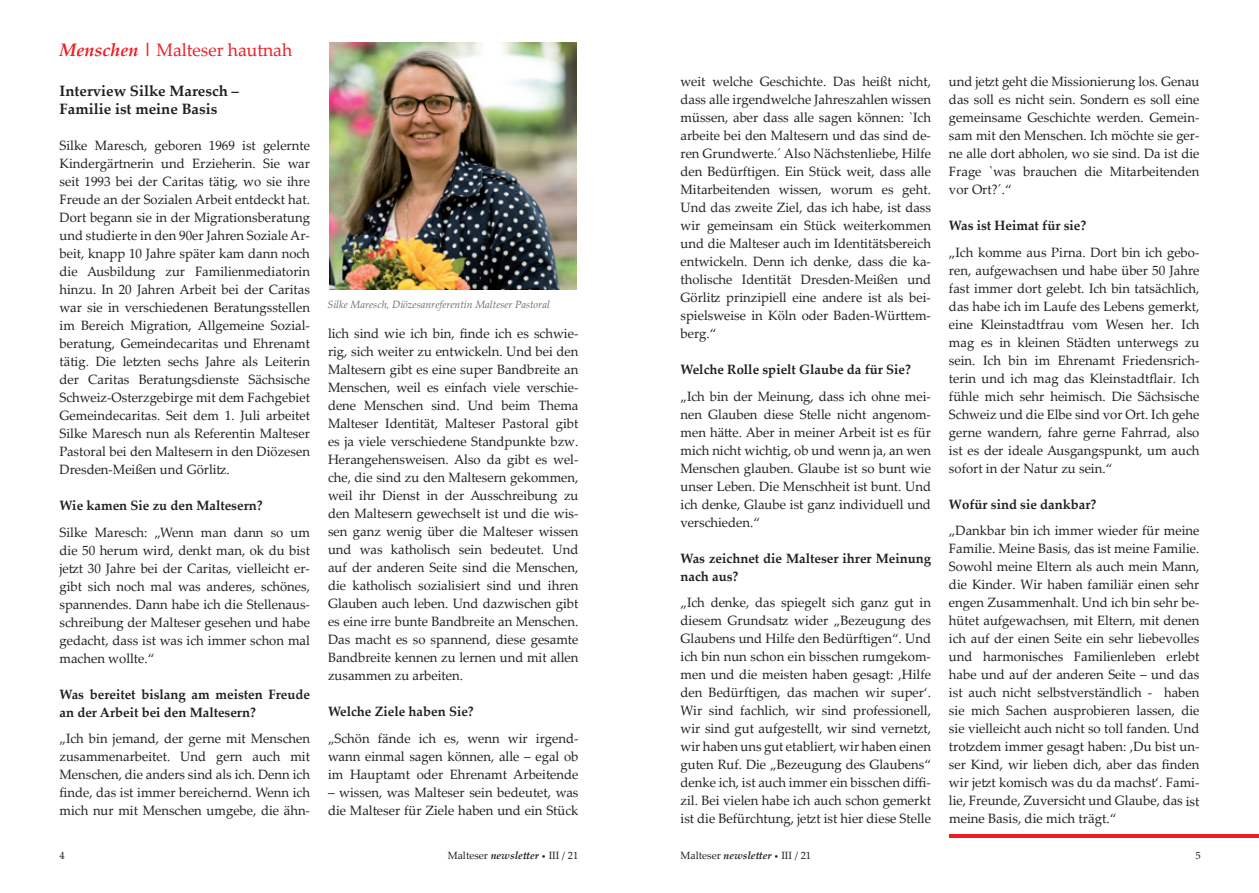
<style>
.page{position:relative;width:1259px;height:893px;background:#fff}
.page>*{position:absolute;margin:0;border:0;box-sizing:border-box;transform-origin:0 0}
.t1{font:18px "Palatino Linotype";color:#ee1d23}
.t2{font:700 15px/18px "Palatino Linotype";color:#231f20}
.t3{font:13.5px/18px "Palatino Linotype";color:#231f20;text-align:justify}
.t4{font:700 13.5px/18px "Palatino Linotype";color:#231f20}
.t5{font:10.5px "Palatino Linotype";color:#231f20}
.t6{font:italic 10.5px "Palatino Linotype";color:#6c6d70}
.s1{font-weight:700;font-style:italic}
.s2{font-size:7.5px}
</style>
<div class="page">
<hr style="left:949px;top:834px;width:310px;height:4px;background:#ee1d23">
<img style="left:329px;top:43px;width:248px;height:246px">
<h1 class="t1" style="left:60px;top:37px;width:234px"><span class="s1">Menschen |</span> Malteser hautnah</h1>
<p class="t2" style="left:60px;top:81px;width:181px">Interview Silke Maresch –<br>Familie ist meine Basis</p>
<p class="t3" style="left:60px;top:136px;width:252px">Silke Maresch, geboren 1969 ist gelernte Kindergärtnerin und Erzieherin. Sie war seit 1993 bei der Caritas tätig, wo sie ihre Freude an der Sozialen Arbeit entdeckt hat.<br>Dort begann sie in der Migrationsberatung und studierte in den 90er Jahren Soziale Ar&shy;beit, knapp 10 Jahre später kam dann noch die Ausbildung zur Familienmediatorin hinzu. In 20 Jahren Arbeit bei der Caritas war sie in verschiedenen Beratungsstellen im Bereich Migration, Allgemeine Sozial&shy;beratung, Gemeindecaritas und Ehrenamt tätig. Die letzten sechs Jahre als Leiterin der Caritas Beratungsdienste Sächsische Schweiz-Osterzgebirge mit dem Fachgebiet Gemeindecaritas. Seit dem 1. Juli arbeitet Silke Maresch nun als Referentin Malteser Pastoral bei den Maltesern in den Diözesen Dresden-Meißen und Görlitz.</p>
<p class="t4" style="left:60px;top:496px;width:204px">Wie kamen Sie zu den Maltesern?</p>
<p class="t3" style="left:60px;top:523px;width:252px">Silke Maresch: „Wenn man dann so um die 50 herum wird, denkt man, ok du bist jetzt 30 Jahre bei der Caritas, vielleicht er&shy;gibt sich noch mal was anderes, schönes, spannendes. Dann habe ich die Stellenaus&shy;schreibung der Malteser gesehen und habe gedacht, dass ist was ich immer schon mal machen wollte.“</p>
<p class="t4" style="left:60px;top:685px;width:252px">Was bereitet bislang am meisten Freude an der Arbeit bei den Maltesern?</p>
<p class="t3" style="left:60px;top:729px;width:252px">„Ich bin jemand, der gerne mit Menschen zusammenarbeitet. Und gern auch mit Menschen, die anders sind als ich. Denn ich finde, das ist immer bereichernd. Wenn ich mich nur mit Menschen umgebe, die ähn-</p>
<p class="t6" style="left:327px;top:297px;width:224px">Silke Maresch, Diözesanreferentin Malteser Pastoral</p>
<p class="t3" style="left:328px;top:324px;width:252px">lich sind wie ich bin, finde ich es schwie&shy;rig, sich weiter zu entwickeln. Und bei den Maltesern gibt es eine super Bandbreite an Menschen, weil es einfach viele verschie&shy;dene Menschen sind. Und beim Thema Malteser Identität, Malteser Pastoral gibt es ja viele verschiedene Standpunkte bzw.<br>Herangehensweisen. Also da gibt es wel&shy;che, die sind zu den Maltesern gekommen, weil ihr Dienst in der Ausschreibung zu den Maltesern gewechselt ist und die wis&shy;sen ganz wenig über die Malteser wissen und was katholisch sein bedeutet. Und auf der anderen Seite sind die Menschen, die katholisch sozialisiert sind und ihren Glauben auch leben. Und dazwischen gibt es eine irre bunte Bandbreite an Menschen.<br>Das macht es so spannend, diese gesamte Bandbreite kennen zu lernen und mit allen zusammen zu arbeiten.</p>
<p class="t4" style="left:328px;top:702px;width:147px">Welche Ziele haben Sie?</p>
<p class="t3" style="left:328px;top:729px;width:252px">„Schön fände ich es, wenn wir irgend&shy;wann einmal sagen können, alle – egal ob im Hauptamt oder Ehrenamt Arbeitende</p>
<p class="t3" style="left:328px;top:783px;width:252px">– wissen, was Malteser sein bedeutet, was die Malteser für Ziele haben und ein Stück</p>
<p class="t3" style="left:680px;top:72px;width:252px">weit welche Geschichte. Das heißt nicht, dass alle irgendwelche Jahreszahlen wissen müssen, aber dass alle sagen können: `Ich arbeite bei den Maltesern und das sind de&shy;ren Grundwerte.´ Also Nächstenliebe, Hilfe den Bedürftigen. Ein Stück weit, dass alle Mitarbeitenden wissen, worum es geht.<br>Und das zweite Ziel, das ich habe, ist dass wir gemeinsam ein Stück weiterkommen und die Malteser auch im Identitätsbereich entwickeln. Denn ich denke, dass die ka&shy;tholische Identität Dresden-Meißen und Görlitz prinzipiell eine andere ist als bei&shy;spielsweise in Köln oder Baden-Württem&shy;berg.“</p>
<p class="t4" style="left:680px;top:360px;width:232px">Welche Rolle spielt Glaube da für Sie?</p>
<p class="t3" style="left:680px;top:387px;width:252px">„Ich bin der Meinung, dass ich ohne mei&shy;nen Glauben diese Stelle nicht angenom&shy;men hätte. Aber in meiner Arbeit ist es für mich nicht wichtig, ob und wenn ja, an wen Menschen glauben. Glaube ist so bunt wie unser Leben. Die Menschheit ist bunt. Und ich denke, Glaube ist ganz individuell und verschieden.“</p>
<p class="t4" style="left:680px;top:549px;width:252px">Was zeichnet die Malteser ihrer Meinung nach aus?</p>
<p class="t3" style="left:680px;top:593px;width:252px">„Ich denke, das spiegelt sich ganz gut in diesem Grundsatz wider „Bezeugung des Glaubens und Hilfe den Bedürftigen“. Und ich bin nun schon ein bisschen rumgekom&shy;men und die meisten haben gesagt: ‚Hilfe den Bedürftigen, das machen wir super‘.<br>Wir sind fachlich, wir sind professionell, wir sind gut aufgestellt, wir sind vernetzt, wir haben uns gut etabliert, wir haben einen guten Ruf. Die „Bezeugung des Glaubens“ denke ich, ist auch immer ein bisschen diffi&shy;zil. Bei vielen habe ich auch schon gemerkt ist die Befürchtung, jetzt ist hier diese Stelle</p>
<p class="t3" style="left:949px;top:72px;width:252px">und jetzt geht die Missionierung los. Genau das soll es nicht sein. Sondern es soll eine gemeinsame Geschichte werden. Gemein&shy;sam mit den Menschen. Ich möchte sie ger&shy;ne alle dort abholen, wo sie sind. Da ist die Frage `was brauchen die Mitarbeitenden vor Ort?´.“</p>
<p class="t4" style="left:949px;top:216px;width:139px">Was ist Heimat für sie?</p>
<p class="t3" style="left:949px;top:243px;width:252px">„Ich komme aus Pirna. Dort bin ich gebo&shy;ren, aufgewachsen und habe über 50 Jahre fast immer dort gelebt. Ich bin tatsächlich, das habe ich im Laufe des Lebens gemerkt, eine Kleinstadtfrau vom Wesen her. Ich mag es in kleinen Städten unterwegs zu sein. Ich bin im Ehrenamt Friedensrich&shy;terin und ich mag das Kleinstadtflair. Ich fühle mich sehr heimisch. Die Sächsische Schweiz und die Elbe sind vor Ort. Ich gehe gerne wandern, fahre gerne Fahrrad, also ist es der ideale Ausgangspunkt, um auch sofort in der Natur zu sein.“</p>
<p class="t4" style="left:949px;top:495px;width:149px">Wofür sind sie dankbar?</p>
<p class="t3" style="left:949px;top:521px;width:252px">„Dankbar bin ich immer wieder für meine Familie. Meine Basis, das ist meine Familie.<br>Sowohl meine Eltern als auch mein Mann, die Kinder. Wir haben familiär einen sehr engen Zusammenhalt. Und ich bin sehr be&shy;hütet aufgewachsen, mit Eltern, mit denen ich auf der einen Seite ein sehr liebevolles und harmonisches Familienleben erlebt habe und auf der anderen Seite – und das ist auch nicht selbstverständlich - haben sie mich Sachen ausprobieren lassen, die sie vielleicht auch nicht so toll fanden. Und trotzdem immer gesagt haben: ‚Du bist un&shy;ser Kind, wir lieben dich, aber das finden wir jetzt komisch was du da machst‘. Fami&shy;lie, Freunde, Zuversicht und Glaube, das ist meine Basis, die mich trägt.“</p>
<p class="t5" style="left:60px;top:848px;width:7px">4</p>
<p class="t5" style="left:448px;top:848px;width:132px">Malteser <span class="s1">newsletter</span> <span class="s2">•</span> III / 21</p>
<p class="t5" style="left:680px;top:848px;width:132px">Malteser <span class="s1">newsletter</span> <span class="s2">•</span> III / 21</p>
<p class="t5" style="left:1195px;top:848px;width:7px">5</p>
</div>
